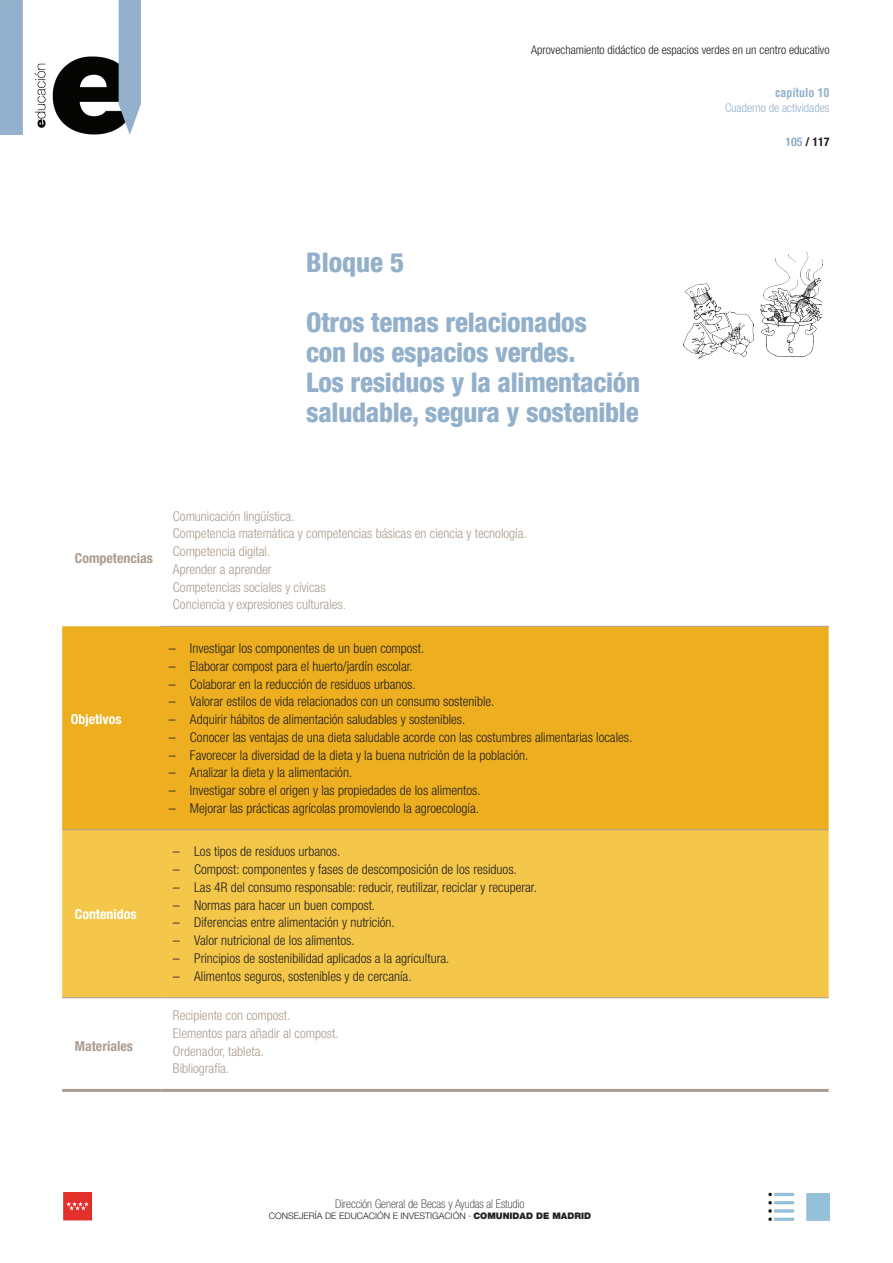
<style>
.page{position:relative;width:893px;height:1263px;background:#fff}
.page>*{position:absolute;margin:0;border:0;box-sizing:border-box;transform-origin:0 0}
.t1{font:800 condensed 27px/30px "Helvetica Neue LT Com";letter-spacing:-.01em;color:#93b0cb}
.t2{font:700 condensed 13.8px "Helvetica Neue LT Std";color:#ab9c8f}
.t3{font:700 condensed 13.8px "Helvetica Neue LT Std";color:#fff}
.t4{font:300 condensed 13.5px "Helvetica Neue LT Std";color:#231f20}
.t5{font:300 condensed 13.5px/17.7px "Helvetica Neue LT Std";color:#ab9c8f}
.t6{font:300 condensed 12px "Helvetica Neue LT Com";color:#231f20}
.t7{font:100 condensed 12px "Helvetica Neue LT Std";color:#231f20}
.t8{font:300 condensed 12px "Helvetica Neue LT Com";color:#93b0cb}
.t9{font:700 condensed 12px "Helvetica LT Std";color:#93b0cb}
.t10{font:700 condensed 12px "Helvetica Neue LT Std";color:#231f20}
.t11{font:300 9px "Helvetica Neue LT Std";color:#231f20}
.s1{color:#93b0cb}
.s2{font-size:13.8px}
.s3{font-weight:900}
</style>
<div class="page">
<img style="left:0;top:0;width:140px;height:134px">
<img style="left:64px;top:1193px;width:27px;height:27px">
<img style="left:769px;top:1193px;width:25px;height:27px">
<img style="left:806px;top:1193px;width:23px;height:27px">
<img style="left:684px;top:253px;width:139px;height:105px">
<div style="left:62px;top:626px;width:767px;height:203px;background:#edaf1f"></div>
<div style="left:62px;top:830px;width:767px;height:167px;background:#f4c74a"></div>
<hr style="left:62px;top:1089px;width:98px;height:3px;background:#ab9c8f">
<hr style="left:160px;top:1089px;width:669px;height:3px;background:#ab9c8f">
<hr style="left:62px;top:829px;width:98px;height:1px;background:#ab9c8f">
<hr style="left:160px;top:829px;width:669px;height:1px;background:#ab9c8f">
<hr style="left:62px;top:997px;width:98px;height:1px;background:#ab9c8f">
<hr style="left:160px;top:997px;width:669px;height:1px;background:#ab9c8f">
<hr style="left:160px;top:626px;width:669px;height:1px;background:#ab9c8f">
<p class="t6" style="left:531px;top:43px;width:300px">Aprovechamiento didáctico de espacios verdes en un centro educativo</p>
<p class="t9" style="left:775px;top:85px;width:56px">capítulo 10</p>
<p class="t8" style="left:725px;top:101px;width:106px">Cuaderno de actividades</p>
<p class="t10" style="left:785px;top:134px;width:46px"><span class="s1">105</span> / 117</p>
<h1 class="t1" style="left:306px;top:247px;width:100px">Bloque 5</h1>
<h1 class="t1" style="left:306px;top:307px;width:336px">Otros temas relacionados<br>con los espacios verdes.<br>Los residuos y la alimentación saludable, segura y sostenible</h1>
<p class="t2" style="left:75px;top:550px;width:80px">Competencias</p>
<p class="t3" style="left:71px;top:711px;width:52px">Objetivos</p>
<p class="t3" style="left:75px;top:905px;width:63px">Contenidos</p>
<p class="t2" style="left:75px;top:1038px;width:60px">Materiales</p>
<p class="t5" style="left:173px;top:507px;width:355px">Comunicación lingüística.<br>Competencia matemática y competencias básicas en ciencia y tecnología.<br>Competencia digital.<br>Aprender a aprender<br>Competencias sociales y cívicas<br>Conciencia y expresiones culturales.</p>
<p class="t4" style="left:169px;top:640px;width:257px"><span class="s2">–</span> Investigar los componentes de un buen compost.</p>
<p class="t4" style="left:169px;top:658px;width:246px"><span class="s2">–</span> Elaborar compost para el huerto/jardín escolar.</p>
<p class="t4" style="left:169px;top:676px;width:249px"><span class="s2">–</span> Colaborar en la reducción de residuos urbanos.</p>
<p class="t4" style="left:169px;top:694px;width:327px"><span class="s2">–</span> Valorar estilos de vida relacionados con un consumo sostenible.</p>
<p class="t4" style="left:169px;top:711px;width:298px"><span class="s2">–</span> Adquirir hábitos de alimentación saludables y sostenibles.</p>
<p class="t4" style="left:169px;top:729px;width:465px"><span class="s2">–</span> Conocer las ventajas de una dieta saludable acorde con las costumbres alimentarias locales.</p>
<p class="t4" style="left:169px;top:747px;width:361px"><span class="s2">–</span> Favorecer la diversidad de la dieta y la buena nutrición de la población.</p>
<p class="t4" style="left:169px;top:765px;width:185px"><span class="s2">–</span> Analizar la dieta y la alimentación.</p>
<p class="t4" style="left:169px;top:782px;width:313px"><span class="s2">–</span> Investigar sobre el origen y las propiedades de los alimentos.</p>
<p class="t4" style="left:169px;top:800px;width:312px"><span class="s2">–</span> Mejorar las prácticas agrícolas promoviendo la agroecología.</p>
<p class="t4" style="left:173px;top:844px;width:169px"><span class="s2">–</span> Los tipos de residuos urbanos.</p>
<p class="t4" style="left:173px;top:862px;width:345px"><span class="s2">–</span> Compost: componentes y fases de descomposición de los residuos.</p>
<p class="t4" style="left:173px;top:879px;width:365px"><span class="s2">–</span> Las 4R del consumo responsable: reducir, reutilizar, reciclar y recuperar.</p>
<p class="t4" style="left:173px;top:897px;width:204px"><span class="s2">–</span> Normas para hacer un buen compost.</p>
<p class="t4" style="left:173px;top:915px;width:223px"><span class="s2">–</span> Diferencias entre alimentación y nutrición.</p>
<p class="t4" style="left:173px;top:933px;width:183px"><span class="s2">–</span> Valor nutricional de los alimentos.</p>
<p class="t4" style="left:173px;top:950px;width:278px"><span class="s2">–</span> Principios de sostenibilidad aplicados a la agricultura.</p>
<p class="t4" style="left:173px;top:968px;width:240px"><span class="s2">–</span> Alimentos seguros, sostenibles y de cercanía.</p>
<p class="t5" style="left:173px;top:1006px;width:167px">Recipiente con compost.<br>Elementos para añadir al compost.<br>Ordenador, tableta.<br>Bibliografía.</p>
<p class="t7" style="left:335px;top:1197px;width:191px">Dirección General de Becas y Ayudas al Estudio</p>
<p class="t11" style="left:269px;top:1210px;width:324px">CONSEJERÍA DE EDUCACIÓN E INVESTIGACIÓN · <span class="s3">COMUNIDAD DE MADRID</span></p>
</div>
